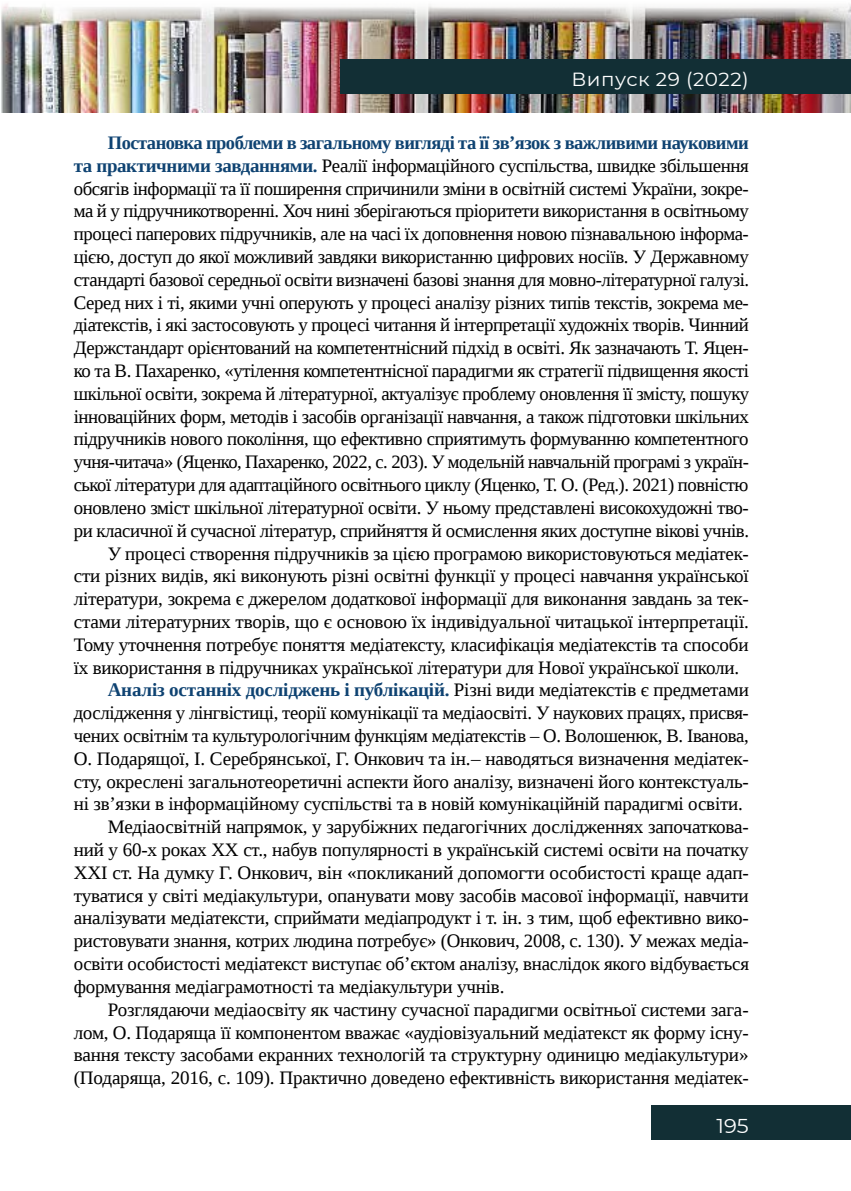
<style>
.page{position:relative;width:851px;height:1191px;background:#fff}
.page>*{position:absolute;margin:0;border:0;box-sizing:border-box;transform-origin:0 0}
.t1{font:20px "Montserrat";color:#fff;scale:1.05 1}
.t2{font:19px "Liberation Serif";letter-spacing:-.02em;color:#000}
.t3{font:700 19px "Liberation Serif";letter-spacing:-.025em;color:#0f4372}
.t4{font:19px "Montserrat";letter-spacing:.025em;color:#fff;scale:1.05 1}
.s1{font-weight:700;color:#0f4372}
.s2{font-weight:400;color:#000}
</style>
<div class="page">
<img style="left:1px;top:4px;width:849px;height:109px">
<div style="left:340px;top:60px;width:510px;height:34px;background:#122f35"></div>
<div style="left:651px;top:1106px;width:199px;height:34px;background:#122f35"></div>
<p class="t4" style="left:571px;top:66px;width:170px">Випуск 29 (2022)</p>
<p class="t3" style="left:108px;top:130px;width:642px">Постановка проблеми в загальному вигляді та її зв’язок з важливими науковими</p>
<p class="t2" style="left:74px;top:153px;width:676px"><span class="s1">та практичними завданнями.</span> Реалії інформаційного суспільства, швидке збільшення</p>
<p class="t2" style="left:74px;top:176px;width:676px">обсягів інформації та її поширення спричинили зміни в освітній системі України, зокре-</p>
<p class="t2" style="left:74px;top:199px;width:676px">ма й у підручникотворенні. Хоч нині зберігаються пріоритети використання в освітньому</p>
<p class="t2" style="left:74px;top:221px;width:676px">процесі паперових підручників, але на часі їх доповнення новою пізнавальною інформа-</p>
<p class="t2" style="left:74px;top:244px;width:676px">цією, доступ до якої можливий завдяки використанню цифрових носіїв. У Державному</p>
<p class="t2" style="left:74px;top:267px;width:676px">стандарті базової середньої освіти визначені базові знання для мовно-літературної галузі.</p>
<p class="t2" style="left:74px;top:290px;width:676px">Серед них і ті, якими учні оперують у процесі аналізу різних типів текстів, зокрема ме-</p>
<p class="t2" style="left:74px;top:313px;width:676px">діатекстів, і які застосовують у процесі читання й інтерпретації художніх творів. Чинний</p>
<p class="t2" style="left:74px;top:335px;width:676px">Держстандарт орієнтований на компетентнісний підхід в освіті. Як зазначають Т. Яцен-</p>
<p class="t2" style="left:74px;top:358px;width:676px">ко та В. Пахаренко, «утілення компетентнісної парадигми як стратегії підвищення якості</p>
<p class="t2" style="left:74px;top:381px;width:676px">шкільної освіти, зокрема й літературної, актуалізує проблему оновлення її змісту, пошуку</p>
<p class="t2" style="left:74px;top:404px;width:676px">інноваційних форм, методів і засобів організації навчання, а також підготовки шкільних</p>
<p class="t2" style="left:74px;top:427px;width:676px">підручників нового покоління, що ефективно сприятимуть формуванню компетентного</p>
<p class="t2" style="left:74px;top:449px;width:676px">учня-читача» (Яценко, Пахаренко, 2022, с. 203). У модельній навчальній програмі з україн-</p>
<p class="t2" style="left:74px;top:472px;width:676px">ської літератури для адаптаційного освітнього циклу (Яценко, Т. О. (Ред.). 2021) повністю</p>
<p class="t2" style="left:74px;top:495px;width:676px">оновлено зміст шкільної літературної освіти. У ньому представлені високохудожні тво-</p>
<p class="t2" style="left:74px;top:518px;width:676px">ри класичної й сучасної літератур, сприйняття й осмислення яких доступне вікові учнів.</p>
<p class="t2" style="left:108px;top:541px;width:642px">У процесі створення підручників за цією програмою використовуються медіатек-</p>
<p class="t2" style="left:74px;top:563px;width:676px">сти різних видів, які виконують різні освітні функції у процесі навчання української</p>
<p class="t2" style="left:74px;top:586px;width:676px">літератури, зокрема є джерелом додаткової інформації для виконання завдань за тек-</p>
<p class="t2" style="left:74px;top:609px;width:676px">стами літературних творів, що є основою їх індивідуальної читацької інтерпретації.</p>
<p class="t2" style="left:74px;top:632px;width:676px">Тому уточнення потребує поняття медіатексту, класифікація медіатекстів та способи</p>
<p class="t2" style="left:74px;top:655px;width:666px">їх використання в підручниках української літератури для Нової української школи.</p>
<p class="t3" style="left:108px;top:677px;width:642px">Аналіз останніх досліджень і публікацій. <span class="s2">Різні види медіатекстів є предметами</span></p>
<p class="t2" style="left:74px;top:700px;width:676px">дослідження у лінгвістиці, теорії комунікації та медіаосвіті. У наукових працях, присвя-</p>
<p class="t2" style="left:74px;top:723px;width:676px">чених освітнім та культурологічним функціям медіатекстів – О. Волошенюк, В. Іванова,</p>
<p class="t2" style="left:74px;top:746px;width:676px">О. Подарящої, І. Серебрянської, Г. Онкович та ін.– наводяться визначення медіатек-</p>
<p class="t2" style="left:74px;top:769px;width:676px">сту, окреслені загальнотеоретичні аспекти його аналізу, визначені його контекстуаль-</p>
<p class="t2" style="left:74px;top:791px;width:670px">ні зв’язки в інформаційному суспільстві та в новій комунікаційній парадигмі освіти.</p>
<p class="t2" style="left:108px;top:814px;width:642px">Медіаосвітній напрямок, у зарубіжних педагогічних дослідженнях започаткова-</p>
<p class="t2" style="left:74px;top:837px;width:676px">ний у 60-х роках ХХ ст., набув популярності в українській системі освіти на початку</p>
<p class="t2" style="left:74px;top:860px;width:676px">ХХІ ст. На думку Г. Онкович, він «покликаний допомогти особистості краще адап-</p>
<p class="t2" style="left:74px;top:883px;width:676px">туватися у світі медіакультури, опанувати мову засобів масової інформації, навчити</p>
<p class="t2" style="left:74px;top:905px;width:676px">аналізувати медіатексти, сприймати медіапродукт і т. ін. з тим, щоб ефективно вико-</p>
<p class="t2" style="left:74px;top:928px;width:676px">ристовувати знання, котрих людина потребує» (Онкович, 2008, с. 130). У межах медіа-</p>
<p class="t2" style="left:74px;top:951px;width:676px">освіти особистості медіатекст виступає об’єктом аналізу, внаслідок якого відбувається</p>
<p class="t2" style="left:74px;top:974px;width:432px">формування медіаграмотності та медіакультури учнів.</p>
<p class="t2" style="left:108px;top:997px;width:642px">Розглядаючи медіаосвіту як частину сучасної парадигми освітньої системи зага-</p>
<p class="t2" style="left:74px;top:1019px;width:676px">лом, О. Подаряща її компонентом вважає «аудіовізуальний медіатекст як форму існу-</p>
<p class="t2" style="left:74px;top:1042px;width:676px">вання тексту засобами екранних технологій та структурну одиницю медіакультури»</p>
<p class="t2" style="left:74px;top:1065px;width:676px">(Подаряща, 2016, с. 109). Практично доведено ефективність використання медіатек-</p>
<p class="t1" style="left:716px;top:1111px;width:32px">195</p>
</div>
